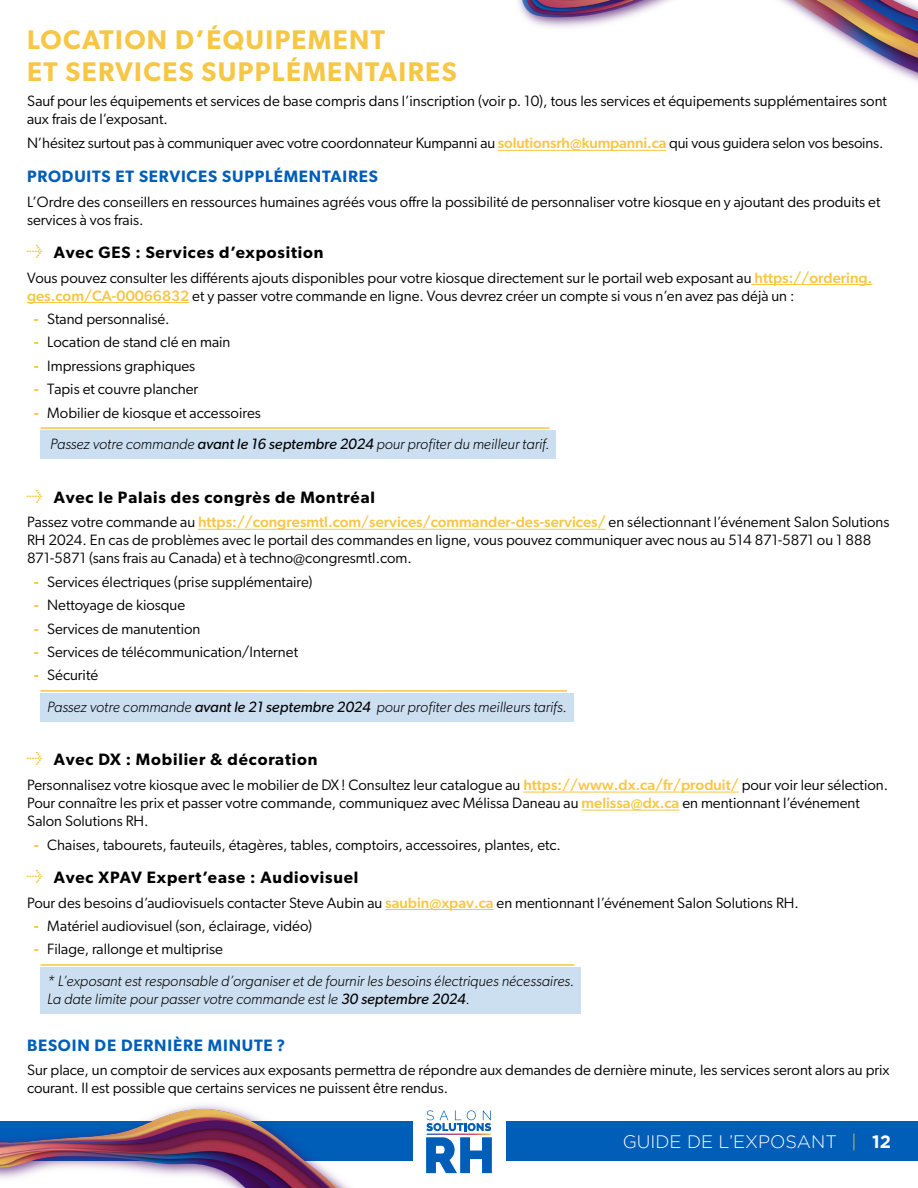
<style>
.page{position:relative;width:918px;height:1188px;background:#fff}
.page>*{position:absolute;margin:0;border:0;box-sizing:border-box;transform-origin:0 0}
.t1{font:600 27px/32.4px "Gibson";letter-spacing:.05em;color:#f6c645}
.t2{font:300 18px "Gotham";color:#fff}
.t3{font:600 16.5px "Gibson";letter-spacing:.05em;color:#000}
.t4{font:600 16.5px "Gibson";letter-spacing:.05em;color:#005eb8}
.t5{font:15px/18px "Gibson";color:#000}
.t6{font:italic 300 15px/31.5px "Gibson";color:#000}
.s1{font-weight:500;color:#f6c645}
.s2{font-weight:400;color:#f6c645}
.s3{font-weight:600;color:#f6c645}
.s4{font-weight:600;font-style:normal;color:#f6c645}
.s5{font-weight:400;font-style:normal}
.s6{font-weight:400}
.s7{color:#f6c645}
.s8{font-weight:700}
</style>
<div class="page">
<div style="left:0;top:1121px;width:918px;height:40px;background:#005eb8"></div>
<img style="left:0;top:1105px;width:350px;height:83px">
<img style="left:518px;top:0;width:400px;height:82px">
<div style="left:413px;top:1095px;width:92px;height:93px;background:#fff"></div>
<svg style="left:426px;top:1110px;width:66px;height:63px"></svg>
<hr style="left:498px;top:150px;width:168px;height:1px;background:#f6c645">
<hr style="left:752px;top:284px;width:120px;height:1px;background:#f6c645">
<hr style="left:27px;top:302px;width:162px;height:1px;background:#f6c645">
<div style="left:40px;top:430px;width:516px;height:29px;background:#ccdff1"></div>
<hr style="left:40px;top:427px;width:510px;height:2px;background:#f6c645">
<hr style="left:198px;top:529px;width:408px;height:1px;background:#f6c645">
<div style="left:40px;top:693px;width:534px;height:29px;background:#ccdff1"></div>
<hr style="left:40px;top:690px;width:527px;height:2px;background:#f6c645">
<hr style="left:523px;top:792px;width:216px;height:1px;background:#f6c645">
<hr style="left:582px;top:810px;width:97px;height:1px;background:#f6c645">
<hr style="left:385px;top:909px;width:109px;height:1px;background:#f6c645">
<div style="left:40px;top:967px;width:541px;height:47px;background:#ccdff1"></div>
<hr style="left:40px;top:964px;width:534px;height:2px;background:#f6c645">
<h1 class="t1" style="left:27px;top:22px;width:431px">LOCATION D’ÉQUIPEMENT<br>ET SERVICES SUPPLÉMENTAIRES</h1>
<p class="t5" style="left:27px;top:91px;width:862px">Sauf pour les équipements et services de base compris dans l’inscription (voir p. 10), tous les services et équipements supplémentaires sont aux frais de l’exposant.</p>
<p class="t5" style="left:27px;top:134px;width:858px">N’hésitez surtout pas à communiquer avec votre coordonnateur Kumpanni au <span class="s1">solutionsrh@kumpanni.ca</span> qui vous guidera selon vos besoins.</p>
<p class="t4" style="left:27px;top:166px;width:352px">PRODUITS ET SERVICES SUPPLÉMENTAIRES</p>
<p class="t5" style="left:27px;top:192px;width:855px">L’Ordre des conseillers en ressources humaines agréés vous offre la possibilité de personnaliser votre kiosque en y ajoutant des produits et services à vos frais.</p>
<p class="t3" style="left:27px;top:242px;width:298px"><span class="s2">→</span> Avec GES : Services d’exposition</p>
<p class="t5" style="left:27px;top:268px;width:847px">Vous pouvez consulter les différents ajouts disponibles pour votre kiosque directement sur le portail web exposant au <span class="s1">https://ordering. ges.com/CA-00066832</span> et y passer votre commande en ligne. Vous devrez créer un compte si vous n’en avez pas déjà un :</p>
<p class="t5" style="left:34px;top:310px;width:137px"><span class="s3">-</span> Stand personnalisé.</p>
<p class="t5" style="left:34px;top:333px;width:198px"><span class="s3">-</span> Location de stand clé en main</p>
<p class="t5" style="left:34px;top:356px;width:163px"><span class="s3">-</span> Impressions graphiques</p>
<p class="t5" style="left:34px;top:380px;width:166px"><span class="s3">-</span> Tapis et couvre plancher</p>
<p class="t6" style="left:50px;top:397px;width:501px;text-indent:-16px"><span class="s4">-</span> <span class="s5">Mobilier de kiosque et accessoires<br></span>Passez votre commande <span class="s6">avant le 16 septembre 2024</span> pour profiter du meilleur tarif.</p>
<p class="t3" style="left:27px;top:487px;width:350px"><span class="s2">→</span> Avec le Palais des congrès de Montréal</p>
<p class="t5" style="left:27px;top:513px;width:864px">Passez votre commande au <span class="s1">https://congresmtl.com/services/commander-des-services/</span> en sélectionnant l’événement Salon Solutions<br>RH 2024. En cas de problèmes avec le portail des commandes en ligne, vous pouvez communiquer avec nous au 514 871-5871 ou 1 888<br>871-5871 (sans frais au Canada) et à techno@congresmtl.com.</p>
<p class="t5" style="left:34px;top:572px;width:280px"><span class="s3">-</span> Services électriques (prise supplémentaire)</p>
<p class="t5" style="left:34px;top:596px;width:153px"><span class="s3">-</span> Nettoyage de kiosque</p>
<p class="t5" style="left:34px;top:619px;width:168px"><span class="s3">-</span> Services de manutention</p>
<p class="t5" style="left:34px;top:643px;width:266px"><span class="s3">-</span> Services de télécommunication/Internet</p>
<p class="t6" style="left:47px;top:659px;width:521px;text-indent:-14px"><span class="s4">-</span> <span class="s5">Sécurité<br></span>Passez votre commande <span class="s6">avant le 21 septembre 2024</span> pour profiter des meilleurs tarifs.</p>
<p class="t3" style="left:27px;top:750px;width:292px"><span class="s2">→</span> Avec DX : Mobilier &amp; décoration</p>
<p class="t5" style="left:27px;top:776px;width:863px">Personnalisez votre kiosque avec le mobilier de DX! Consultez leur catalogue au <span class="s1">https://www.dx.ca/fr/produit/</span> pour voir leur sélection.<br>Pour connaître les prix et passer votre commande, communiquez avec Mélissa Daneau au <span class="s1">melissa@dx.ca</span> en mentionnant l’événement<br>Salon Solutions RH.</p>
<p class="t5" style="left:34px;top:835px;width:529px"><span class="s3">-</span> Chaises, tabourets, fauteuils, étagères, tables, comptoirs, accessoires, plantes, etc.</p>
<p class="t3" style="left:27px;top:867px;width:333px"><span class="s2">→</span> Avec XPAV Expert’ease : Audiovisuel</p>
<p class="t5" style="left:27px;top:893px;width:773px">Pour des besoins d’audiovisuels contacter Steve Aubin au <span class="s1">saubin@xpav.ca</span> en mentionnant l’événement Salon Solutions RH.</p>
<p class="t5" style="left:34px;top:917px;width:280px"><span class="s3">-</span> Matériel audiovisuel (son, éclairage, vidéo)</p>
<p class="t6" style="left:47px;top:933px;width:529px;text-indent:-14px"><span class="s4">-</span> <span class="s5">Filage, rallonge et multiprise<br></span>* L’exposant est responsable d’organiser et de fournir les besoins électriques nécessaires.</p>
<p class="t6" style="left:47px;top:983px;width:424px">La date limite pour passer votre commande est le <span class="s6">30 septembre 2024</span>.</p>
<p class="t4" style="left:27px;top:1035px;width:260px">BESOIN DE DERNIÈRE MINUTE ?</p>
<p class="t5" style="left:27px;top:1061px;width:864px">Sur place, un comptoir de services aux exposants permettra de répondre aux demandes de dernière minute, les services seront alors au prix courant. Il est possible que certains services ne puissent être rendus.</p>
<p class="t2" style="left:623px;top:1130px;width:270px">GUIDE DE L’EXPOSANT <span class="s7">|</span> <span class="s8">12</span></p>
</div>
